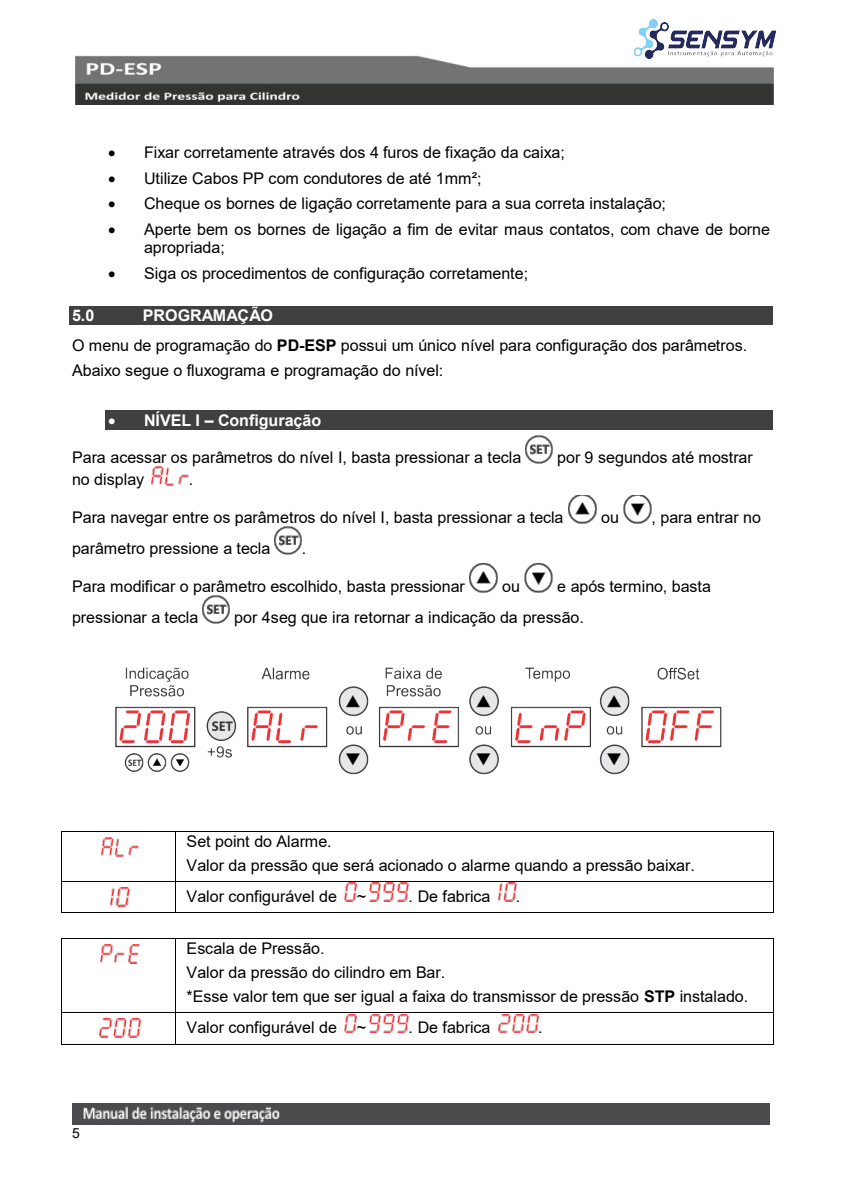
<style>
.page{position:relative;width:842px;height:1191px;background:#fff}
.page>*{position:absolute;margin:0;border:0;box-sizing:border-box;transform-origin:0 0}
.t1{font:16px/24.2px "Arial";letter-spacing:-.005em;color:#000}
.t2{font:700 16px "Arial";color:#fff}
.t3{font:14px "Arial";color:#000}
.s1{font-weight:700;color:#fff}
.s2{font-weight:700}
.s3{font-style:inherit}
</style>
<div class="page">
<img style="left:75px;top:55px;width:698px;height:49px">
<img style="left:72px;top:1103px;width:698px;height:21px">
<div style="left:69px;top:306px;width:704px;height:19px;background:#404040"></div>
<div style="left:105px;top:410px;width:668px;height:19px;background:#404040"></div>
<hr style="left:62px;top:831px;width:113px;height:1px;background:#000">
<hr style="left:176px;top:831px;width:597px;height:1px;background:#000">
<hr style="left:61px;top:832px;width:1px;height:49px;background:#000">
<hr style="left:175px;top:832px;width:1px;height:49px;background:#000">
<hr style="left:773px;top:832px;width:1px;height:49px;background:#000">
<hr style="left:62px;top:881px;width:113px;height:1px;background:#000">
<hr style="left:176px;top:881px;width:597px;height:1px;background:#000">
<hr style="left:61px;top:881px;width:1px;height:31px;background:#000">
<hr style="left:62px;top:912px;width:113px;height:1px;background:#000">
<hr style="left:175px;top:881px;width:1px;height:31px;background:#000">
<hr style="left:176px;top:912px;width:597px;height:1px;background:#000">
<hr style="left:773px;top:881px;width:1px;height:31px;background:#000">
<hr style="left:62px;top:938px;width:113px;height:1px;background:#000">
<hr style="left:176px;top:938px;width:597px;height:1px;background:#000">
<hr style="left:61px;top:939px;width:1px;height:73px;background:#000">
<hr style="left:175px;top:939px;width:1px;height:73px;background:#000">
<hr style="left:773px;top:939px;width:1px;height:73px;background:#000">
<hr style="left:62px;top:1012px;width:113px;height:1px;background:#000">
<hr style="left:176px;top:1012px;width:597px;height:1px;background:#000">
<hr style="left:61px;top:1013px;width:1px;height:30px;background:#000">
<hr style="left:62px;top:1043px;width:113px;height:1px;background:#000">
<hr style="left:175px;top:1013px;width:1px;height:30px;background:#000">
<hr style="left:176px;top:1043px;width:597px;height:1px;background:#000">
<hr style="left:773px;top:1013px;width:1px;height:30px;background:#000">
<img style="left:526px;top:435px;width:27px;height:28px">
<img style="left:151px;top:467px;width:38px;height:18px">
<img style="left:568px;top:495px;width:28px;height:28px">
<img style="left:623px;top:495px;width:28px;height:28px">
<img style="left:275px;top:526px;width:27px;height:28px">
<img style="left:470px;top:564px;width:28px;height:28px">
<img style="left:524px;top:564px;width:28px;height:28px">
<img style="left:203px;top:595px;width:27px;height:28px">
<img style="left:115px;top:667px;width:607px;height:108px">
<img style="left:101px;top:838px;width:38px;height:18px">
<img style="left:111px;top:887px;width:18px;height:19px">
<img style="left:344px;top:883px;width:13px;height:18px">
<img style="left:369px;top:883px;width:40px;height:18px">
<img style="left:498px;top:883px;width:18px;height:18px">
<img style="left:100px;top:944px;width:40px;height:19px">
<img style="left:100px;top:1019px;width:40px;height:18px">
<img style="left:344px;top:1014px;width:13px;height:19px">
<img style="left:369px;top:1014px;width:40px;height:19px">
<img style="left:498px;top:1014px;width:40px;height:19px">
<div style="left:510px;top:0;width:312px;height:62px;background:#fff"></div>
<img style="left:626px;top:19px;width:151px;height:75px">
<p class="t1" style="left:108px;top:140px;width:458px">• Fixar corretamente através dos 4 furos de fixação da caixa;</p>
<p class="t1" style="left:108px;top:166px;width:375px">• Utilize Cabos PP com condutores de até 1mm²;</p>
<p class="t1" style="left:108px;top:191px;width:559px">• Cheque os bornes de ligação corretamente para a sua correta instalação;</p>
<p class="t1" style="left:144px;top:220px;width:627px;line-height:18.2px;text-indent:-36px">• Aperte bem os bornes de ligação a fim de evitar maus contatos, com chave de borne apropriada;</p>
<p class="t1" style="left:108px;top:261px;width:422px">• Siga os procedimentos de configuração corretamente;</p>
<p class="t1" style="left:72px;top:300px;width:677px;line-height:30.4px;text-indent:71px"><span class="s1">PROGRAMAÇÃO<br></span>O menu de programação do <span class="s2">PD-ESP</span> possui um único nível para configuração dos parâmetros.</p>
<p class="t1" style="left:72px;top:358px;width:373px">Abaixo segue o fluxograma e programação do nível:</p>
<p class="t2" style="left:108px;top:408px;width:215px">• NÍVEL I <span class="s3">–</span> Configuração</p>
<p class="t1" style="left:72px;top:445px;width:451px">Para acessar os parâmetros do nível I, basta pressionar a tecla</p>
<p class="t1" style="left:557px;top:445px;width:197px">por 9 segundos até mostrar</p>
<p class="t1" style="left:72px;top:467px;width:74px">no display</p>
<p class="t1" style="left:189px;top:467px;width:6px">.</p>
<p class="t1" style="left:72px;top:505px;width:493px">Para navegar entre os parâmetros do nível I, basta pressionar a tecla</p>
<p class="t1" style="left:601px;top:505px;width:19px">ou</p>
<p class="t1" style="left:651px;top:505px;width:111px">, para entrar no</p>
<p class="t1" style="left:72px;top:536px;width:200px">parâmetro pressione a tecla</p>
<p class="t1" style="left:302px;top:536px;width:6px">.</p>
<p class="t1" style="left:72px;top:574px;width:394px">Para modificar o parâmetro escolhido, basta pressionar</p>
<p class="t1" style="left:502px;top:574px;width:19px">ou</p>
<p class="t1" style="left:557px;top:574px;width:155px">e após termino, basta</p>
<p class="t1" style="left:72px;top:605px;width:128px">pressionar a tecla</p>
<p class="t1" style="left:234px;top:605px;width:351px">por 4seg que ira retornar a indicação da pressão.</p>
<p class="t2" style="left:72px;top:304px;width:24px">5.0</p>
<p class="t3" style="left:72px;top:1123px;width:9px">5</p>
<p class="t1" style="left:187px;top:829px;width:510px">Set point do Alarme.<br>Valor da pressão que será acionado o alarme quando a pressão baixar.</p>
<p class="t1" style="left:187px;top:884px;width:181px">Valor configurável de ~</p>
<p class="t1" style="left:409px;top:884px;width:83px">. De fabrica</p>
<p class="t1" style="left:516px;top:884px;width:6px">.</p>
<p class="t1" style="left:187px;top:935px;width:563px">Escala de Pressão.<br>Valor da pressão do cilindro em Bar.<br>*Esse valor tem que ser igual a faixa do transmissor de pressão <span class="s2">STP</span> instalado.</p>
<p class="t1" style="left:187px;top:1015px;width:181px">Valor configurável de ~</p>
<p class="t1" style="left:409px;top:1015px;width:83px">. De fabrica</p>
<p class="t1" style="left:538px;top:1015px;width:6px">.</p>
</div>
